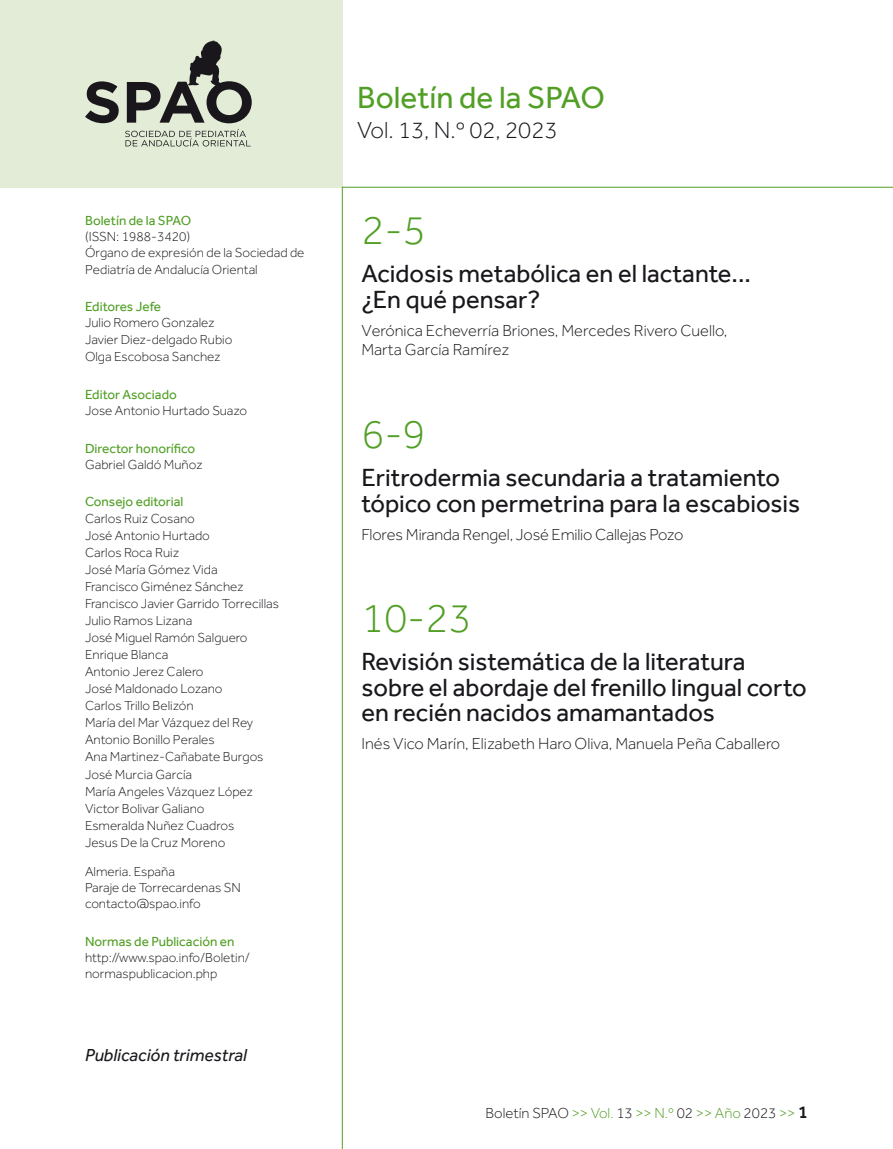
<style>
.page{position:relative;width:893px;height:1149px;background:#fff}
.page>*{position:absolute;margin:0;border:0;box-sizing:border-box;transform-origin:0 0}
.Pag_sumario{font:300 42px "Effra";color:#519f25}
.t1{font:31.5px "Effra";color:#519f25}
._01_TITULO_sumario{font:25.5px/25.5px "Effra";color:#1a171c}
.t2{font:300 24px "Effra";color:#1a171c}
.Sumario_1{font:italic 18px "Effra";color:#1a171c}
.Autor_sumario{font:300 16.5px/19.5px "Effra";color:#1a171c}
.t3{font:300 15px "Effra";color:#1a171c}
.Sumario_2{font:300 13.5px/16.2px "Effra";color:#1a171c}
.Sumario_1-2{font:13.5px "Effra";color:#519f25}
.Sumario_1-3{font:300 13.5px "Effra";color:#1a171c}
.s1{color:#519f25}
.s2{font-weight:500;font-size:18px}
</style>
<div class="page">
<div style="left:0;top:0;width:342px;height:187px;background:#e2ecd6"></div>
<svg style="left:125px;top:129px;width:126px;height:17px"></svg>
<svg style="left:85px;top:40px;width:167px;height:83px"></svg>
<p class="Sumario_1-2" style="left:85px;top:212px;width:108px">Boletín de la SPAO</p>
<p class="Sumario_2" style="left:85px;top:228px;width:107px">(ISSN: 1988-3420)</p>
<p class="Sumario_2" style="left:85px;top:245px;width:221px">Órgano de expresión de la Sociedad de<br>Pediatría de Andalucía Oriental</p>
<p class="Sumario_1-2" style="left:85px;top:298px;width:78px">Editores Jefe</p>
<p class="Sumario_2" style="left:85px;top:314px;width:131px">Julio Romero Gonzalez</p>
<p class="Sumario_2" style="left:85px;top:331px;width:149px">Javier Diez-delgado Rubio</p>
<p class="Sumario_2" style="left:85px;top:349px;width:137px">Olga Escobosa Sanchez</p>
<p class="Sumario_1-2" style="left:85px;top:386px;width:93px">Editor Asociado</p>
<p class="Sumario_2" style="left:85px;top:402px;width:163px">Jose Antonio Hurtado Suazo</p>
<p class="Sumario_1-2" style="left:85px;top:440px;width:112px">Director honorífico</p>
<p class="Sumario_2" style="left:85px;top:456px;width:119px">Gabriel Galdó Muñoz</p>
<p class="Sumario_1-2" style="left:85px;top:493px;width:100px">Consejo editorial</p>
<p class="Sumario_2" style="left:85px;top:509px;width:111px">Carlos Ruiz Cosano</p>
<p class="Sumario_2" style="left:85px;top:527px;width:126px">José Antonio Hurtado</p>
<p class="Sumario_2" style="left:85px;top:544px;width:96px">Carlos Roca Ruiz</p>
<p class="Sumario_2" style="left:85px;top:561px;width:134px">José María Gómez Vida</p>
<p class="Sumario_2" style="left:85px;top:578px;width:160px">Francisco Giménez Sánchez</p>
<p class="Sumario_2" style="left:85px;top:595px;width:195px">Francisco Javier Garrido Torrecillas</p>
<p class="Sumario_2" style="left:85px;top:612px;width:109px">Julio Ramos Lizana</p>
<p class="Sumario_2" style="left:85px;top:629px;width:164px">José Miguel Ramón Salguero</p>
<p class="Sumario_2" style="left:85px;top:646px;width:85px">Enrique Blanca</p>
<p class="Sumario_2" style="left:85px;top:663px;width:120px">Antonio Jerez Calero</p>
<p class="Sumario_2" style="left:85px;top:680px;width:139px">José Maldonado Lozano</p>
<p class="Sumario_2" style="left:85px;top:697px;width:110px">Carlos Trillo Belizón</p>
<p class="Sumario_2" style="left:85px;top:714px;width:170px">María del Mar Vázquez del Rey</p>
<p class="Sumario_2" style="left:85px;top:731px;width:131px">Antonio Bonillo Perales</p>
<p class="Sumario_2" style="left:85px;top:748px;width:180px">Ana Martinez-Cañabate Burgos</p>
<p class="Sumario_2" style="left:85px;top:765px;width:109px">José Murcia García</p>
<p class="Sumario_2" style="left:85px;top:782px;width:169px">María Angeles Vázquez López</p>
<p class="Sumario_2" style="left:85px;top:799px;width:121px">Victor Bolivar Galiano</p>
<p class="Sumario_2" style="left:85px;top:816px;width:151px">Esmeralda Nuñez Cuadros</p>
<p class="Sumario_2" style="left:85px;top:833px;width:142px">Jesus De la Cruz Moreno</p>
<p class="Sumario_1-3" style="left:85px;top:863px;width:92px">Almeria. España</p>
<p class="Sumario_2" style="left:85px;top:879px;width:157px">Paraje de Torrecardenas SN contacto@spao.info</p>
<p class="Sumario_1-2" style="left:85px;top:932px;width:151px">Normas de Publicación en</p>
<p class="Sumario_2" style="left:85px;top:948px;width:166px">http://www.spao.info/Boletin/ normaspublicacion.php</p>
<p class="Sumario_1" style="left:85px;top:1044px;width:163px">Publicación trimestral</p>
<p class="t1" style="left:357px;top:79px;width:249px">Boletín de la SPAO</p>
<p class="t2" style="left:357px;top:117px;width:202px">Vol. 13, N.º 02, 2023</p>
<p class="Pag_sumario" style="left:361px;top:206px;width:66px">2-5</p>
<p class="_01_TITULO_sumario" style="left:361px;top:261px;width:391px">Acidosis metabólica en el lactante... ¿En qué pensar?</p>
<p class="Autor_sumario" style="left:361px;top:320px;width:367px">Verónica Echeverría Briones, Mercedes Rivero Cuello,<br>Marta García Ramírez</p>
<p class="Pag_sumario" style="left:361px;top:410px;width:66px">6-9</p>
<p class="_01_TITULO_sumario" style="left:361px;top:464px;width:440px">Eritrodermia secundaria a tratamiento tópico con permetrina para la escabiosis</p>
<p class="Autor_sumario" style="left:361px;top:524px;width:323px">Flores Miranda Rengel, José Emilio Callejas Pozo</p>
<p class="Pag_sumario" style="left:361px;top:594px;width:111px">10-23</p>
<p class="_01_TITULO_sumario" style="left:361px;top:648px;width:447px">Revisión sistemática de la literatura sobre el abordaje del frenillo lingual corto en recién nacidos amamantados</p>
<p class="Autor_sumario" style="left:361px;top:733px;width:420px">Inés Vico Marín, Elizabeth Haro Oliva, Manuela Peña Caballero</p>
<p class="t3" style="left:485px;top:1104px;width:324px">Boletín SPAO <span class="s1">&gt;&gt; Vol.</span> 13 <span class="s1">&gt;&gt; N.º</span> 02 <span class="s1">&gt;&gt; Año</span> 2023 <span class="s1">&gt;&gt;</span> <span class="s2">1</span></p>
</div>
